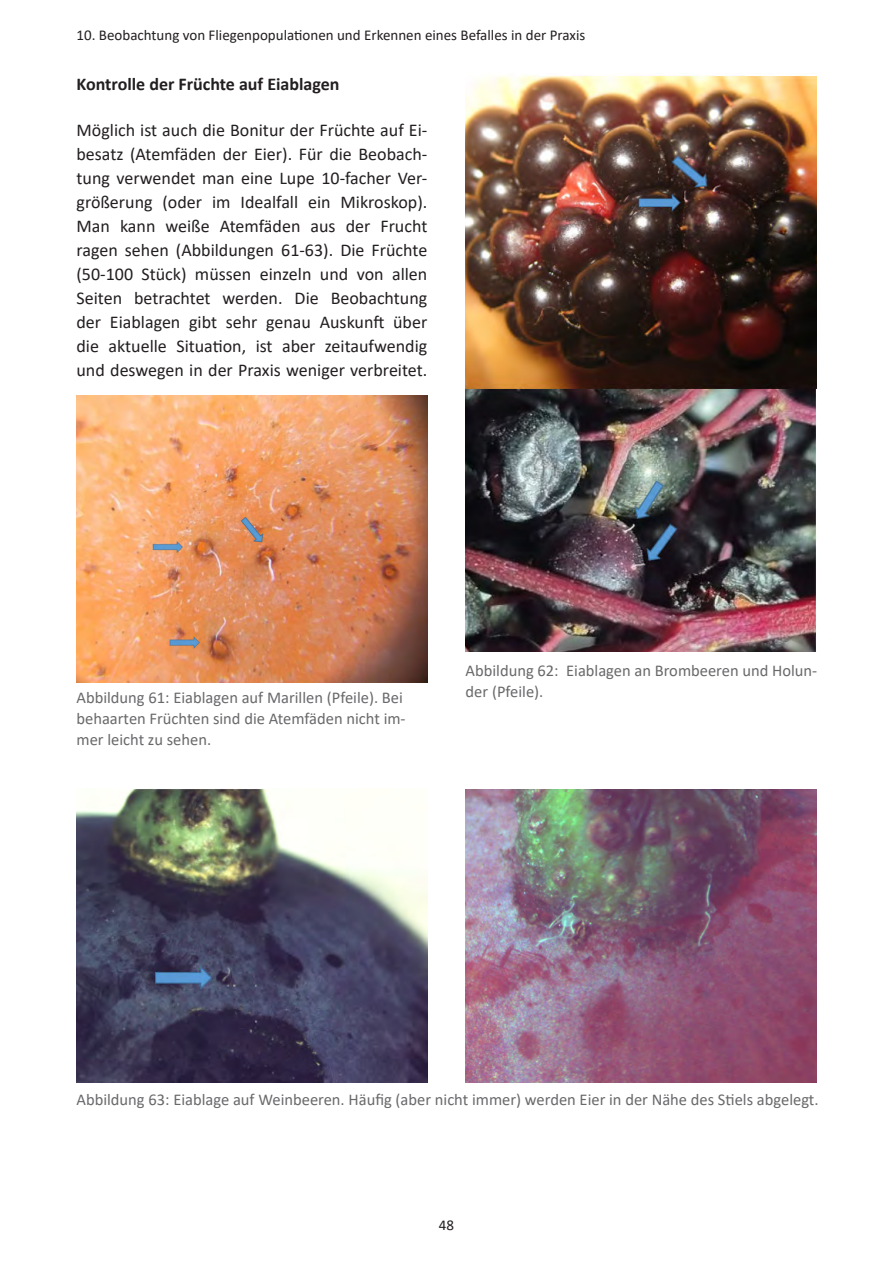
<style>
.page{position:relative;width:893px;height:1263px;background:#fff}
.page>*{position:absolute;margin:0;border:0;box-sizing:border-box;transform-origin:0 0}
.t1{font:18px/24px "Calibri";color:#231f20;text-align:justify}
.t2{font:700 18px "Calibri";color:#231f20}
.t3{font:16.5px/21px "Calibri";color:#69696c}
.t4{font:15px "Calibri";color:#231f20}
</style>
<div class="page">
<img style="left:77px;top:395px;width:350px;height:287px">
<img style="left:466px;top:75px;width:350px;height:576px">
<img style="left:77px;top:789px;width:350px;height:293px">
<img style="left:466px;top:789px;width:350px;height:293px">
<p class="t4" style="left:77px;top:25px;width:510px">10. Beobachtung von Fliegenpopulationen und Erkennen eines Befalles in der Praxis</p>
<p class="t2" style="left:77px;top:71px;width:264px">Kontrolle der Früchte auf Eiablagen</p>
<p class="t1" style="left:77px;top:117px;width:352px">Möglich ist auch die Bonitur der Früchte auf Ei&shy;besatz (Atemfäden der Eier). Für die Beobach&shy;tung verwendet man eine Lupe 10-facher Ver&shy;größerung (oder im Idealfall ein Mikroskop).<br>Man kann weiße Atemfäden aus der Frucht ragen sehen (Abbildungen 61-63). Die Früchte (50-100 Stück) müssen einzeln und von allen Seiten betrachtet werden. Die Beobachtung der Eiablagen gibt sehr genau Auskunft über die aktuelle Situation, ist aber zeitaufwendig und deswegen in der Praxis weniger verbreitet.</p>
<p class="t3" style="left:77px;top:687px;width:331px">Abbildung 61: Eiablagen auf Marillen (Pfeile). Bei behaarten Früchten sind die Atemfäden nicht im&shy;mer leicht zu sehen.</p>
<p class="t3" style="left:466px;top:659px;width:353px">Abbildung 62: Eiablagen an Brombeeren und Holun&shy;der (Pfeile).</p>
<p class="t3" style="left:77px;top:1089px;width:743px">Abbildung 63: Eiablage auf Weinbeeren. Häufig (aber nicht immer) werden Eier in der Nähe des Stiels abgelegt.</p>
<p class="t4" style="left:439px;top:1214px;width:17px">48</p>
</div>
